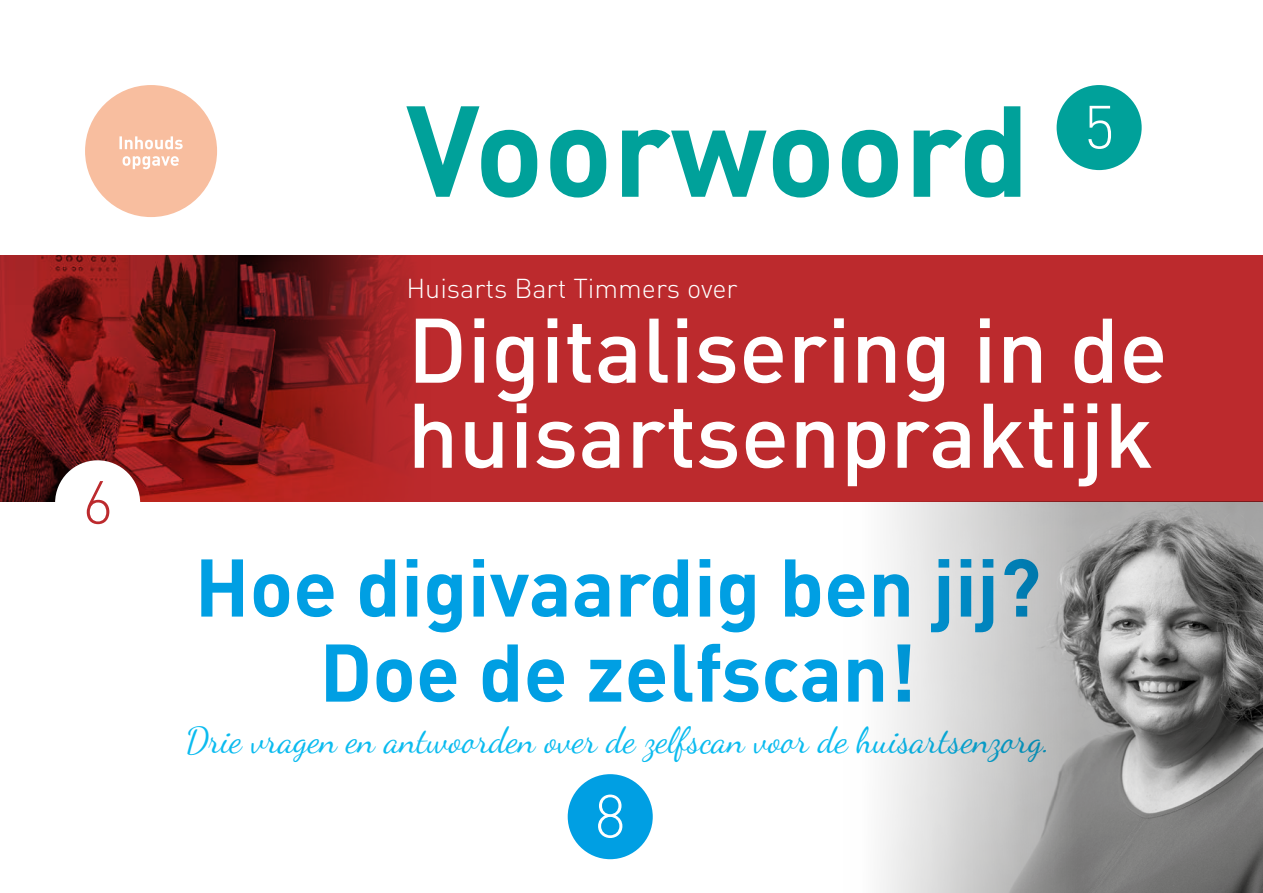
<style>
.page{position:relative;width:1263px;height:893px;background:#fff}
.page>*{position:absolute;margin:0;border:0;box-sizing:border-box;transform-origin:0 0}
.t1{font:500 90px/85.1px "DINOT";color:#fff}
.t2{font:700 80.25px/85.1px "DINOT";color:#009fe3;text-align:center}
.t3{font:300 60px "DINOT";color:#fff}
.t4{font:300 60px "DINOT";color:#bc2a2d}
.t5{font:36px "Dancing Script";color:#0bbbef}
.t6{font:300 27px "DINOT";color:#fff}
</style>
<div class="page">
<div style="left:0;top:255px;width:1263px;height:247px;background:#bc2a2d"></div>
<div style="left:85px;top:85px;width:132px;height:132px;background:#f8be9f;border-radius:50%"></div>
<svg style="left:123px;top:156px;width:56px;height:13px"></svg>
<svg style="left:119px;top:136px;width:64px;height:13px"></svg>
<svg style="left:406px;top:106px;width:614px;height:92px"></svg>
<div style="left:568px;top:774px;width:85px;height:85px;background:#009fe3;border-radius:50%"></div>
<div style="left:1056px;top:85px;width:86px;height:85px;background:#00a19a;border-radius:50%"></div>
<img style="left:0;top:255px;width:410px;height:247px">
<div style="left:55px;top:460px;width:85px;height:85px;background:#fff;border-radius:50%"></div>
<img style="left:880px;top:502px;width:383px;height:391px">
<h3 class="t4" style="left:82px;top:465px;width:32px">6</h3>
<p class="t6" style="left:406px;top:271px;width:333px">Huisarts Bart Timmers over</p>
<h3 class="t3" style="left:1084px;top:90px;width:32px">5</h3>
<h1 class="t1" style="left:407px;top:306px;width:762px">Digitalisering in de huisartsenpraktijk</h1>
<h2 class="t2" style="left:195px;top:543px;width:848px">Hoe digivaardig ben jij?<br>Doe de zelfscan!</h2>
<p class="t5" style="left:185px;top:712px;width:866px">Drie vragen en antwoorden over de zelfscan voor de huisartsenzorg.</p>
<h3 class="t3" style="left:595px;top:779px;width:32px">8</h3>
</div>
